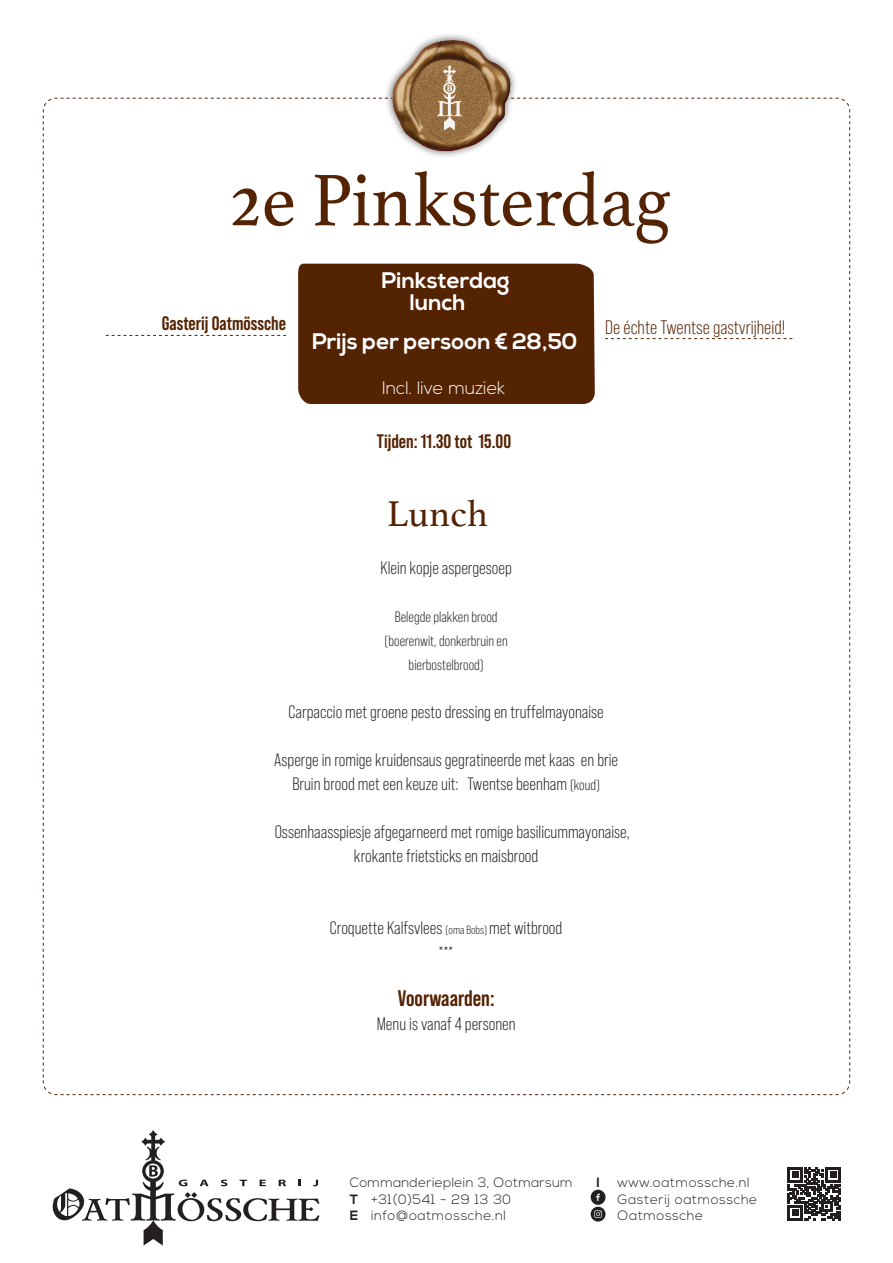
<style>
.page{position:relative;width:893px;height:1263px;background:#fff}
.page>*{position:absolute;margin:0;border:0;box-sizing:border-box;transform-origin:0 0}
.t1{font:77.25px "Athelas";color:#542303;scale:.95 1}
.t2{font:37.5px "Athelas";color:#542303}
.t3{font:700 22.5px/22.5px "Nexa";color:#fff}
.t4{font:700 22.5px "Bebas Neue Pro";color:#542303}
.t5{font:700 19.5px "Bebas Neue Pro";color:#542303}
.t6{font:19.5px "Bebas Neue Pro";color:#542303}
.t7{font:18px "Bebas Neue Pro";color:#231f20}
.t8{font:300 18px "Nexa";color:#fff}
.t9{font:300 16.5px "Nexa";color:#231f20}
.t10{font:15px "Bebas Neue Pro";color:#231f20}
.t11{font:300 13.5px/16.5px "Nexa";letter-spacing:.04em;color:#231f20}
.t12{font:300 13.5px "Nexa";letter-spacing:.02em;color:#231f20}
.t13{font:700 13.5px "Nexa";color:#231f20}
.s1{font-size:15px}
.s2{font-size:12px}
.s3{font-weight:700}
</style>
<div class="page">
<div style="left:298px;top:264px;width:297px;height:140px;background:#542303"></div>
<svg style="left:53px;top:1130px;width:267px;height:115px"></svg>
<svg style="left:591px;top:1190px;width:14px;height:31px"></svg>
<svg style="left:788px;top:1167px;width:52px;height:53px"></svg>
<svg style="left:106px;top:335px;width:180px;height:1px"></svg>
<svg style="left:605px;top:338px;width:187px;height:1px"></svg>
<img style="left:342px;top:34px;width:220px;height:123px">
<p class="t1" style="left:230px;top:138px;width:466px">2e Pinksterdag</p>
<p class="t3" style="left:410px;top:269px;width:101px;text-indent:-28px">Pinksterdag lunch</p>
<p class="t5" style="left:162px;top:312px;width:126px">Gasterij Oatmössche</p>
<p class="t6" style="left:605px;top:316px;width:181px">De échte Twentse gastvrijheid!</p>
<p class="t3" style="left:312px;top:330px;width:267px">Prijs per persoon € 28,50</p>
<p class="t8" style="left:382px;top:377px;width:124px">Incl. live muziek</p>
<p class="t5" style="left:377px;top:430px;width:136px">Tijden: 11.30 tot 15.00</p>
<p class="t2" style="left:387px;top:484px;width:102px">Lunch</p>
<p class="t7" style="left:380px;top:558px;width:133px">Klein kopje aspergesoep</p>
<p class="t10" style="left:395px;top:608px;width:104px">Belegde plakken brood</p>
<p class="t10" style="left:385px;top:632px;width:125px">(boerenwit, donkerbruin en</p>
<p class="t10" style="left:409px;top:656px;width:77px">bierbostelbrood)</p>
<p class="t7" style="left:289px;top:702px;width:317px">Carpaccio met groene pesto dressing en truffelmayonaise</p>
<p class="t7" style="left:274px;top:750px;width:345px">Asperge in romige kruidensaus gegratineerde met kaas en brie</p>
<p class="t7" style="left:292px;top:774px;width:309px">Bruin brood met een keuze uit: Twentse beenham <span class="s1">(koud)</span></p>
<p class="t7" style="left:275px;top:822px;width:357px">Ossenhaasspiesje afgegarneerd met romige basilicummayonaise,</p>
<p class="t7" style="left:354px;top:846px;width:186px">krokante frietsticks en maisbrood</p>
<p class="t7" style="left:330px;top:918px;width:234px">Croquette Kalfsvlees <span class="s2">(oma Bobs)</span> met witbrood</p>
<p class="t9" style="left:439px;top:943px;width:16px">***</p>
<p class="t4" style="left:398px;top:985px;width:98px">Voorwaarden:</p>
<p class="t7" style="left:377px;top:1014px;width:141px">Menu is vanaf 4 personen</p>
<p class="t12" style="left:350px;top:1175px;width:224px">Commanderieplein 3, Ootmarsum</p>
<p class="t11" style="left:350px;top:1191px;width:163px"><span class="s3">T</span> +31(0)541 - 29 13 30<br><span class="s3">E</span> info@oatmossche.nl</p>
<p class="t13" style="left:596px;top:1175px;width:5px">I</p>
<p class="t11" style="left:618px;top:1175px;width:134px">www.oatmossche.nl</p>
<p class="t11" style="left:618px;top:1191px;width:141px">Gasterij oatmossche<br>Oatmossche</p>
</div>
